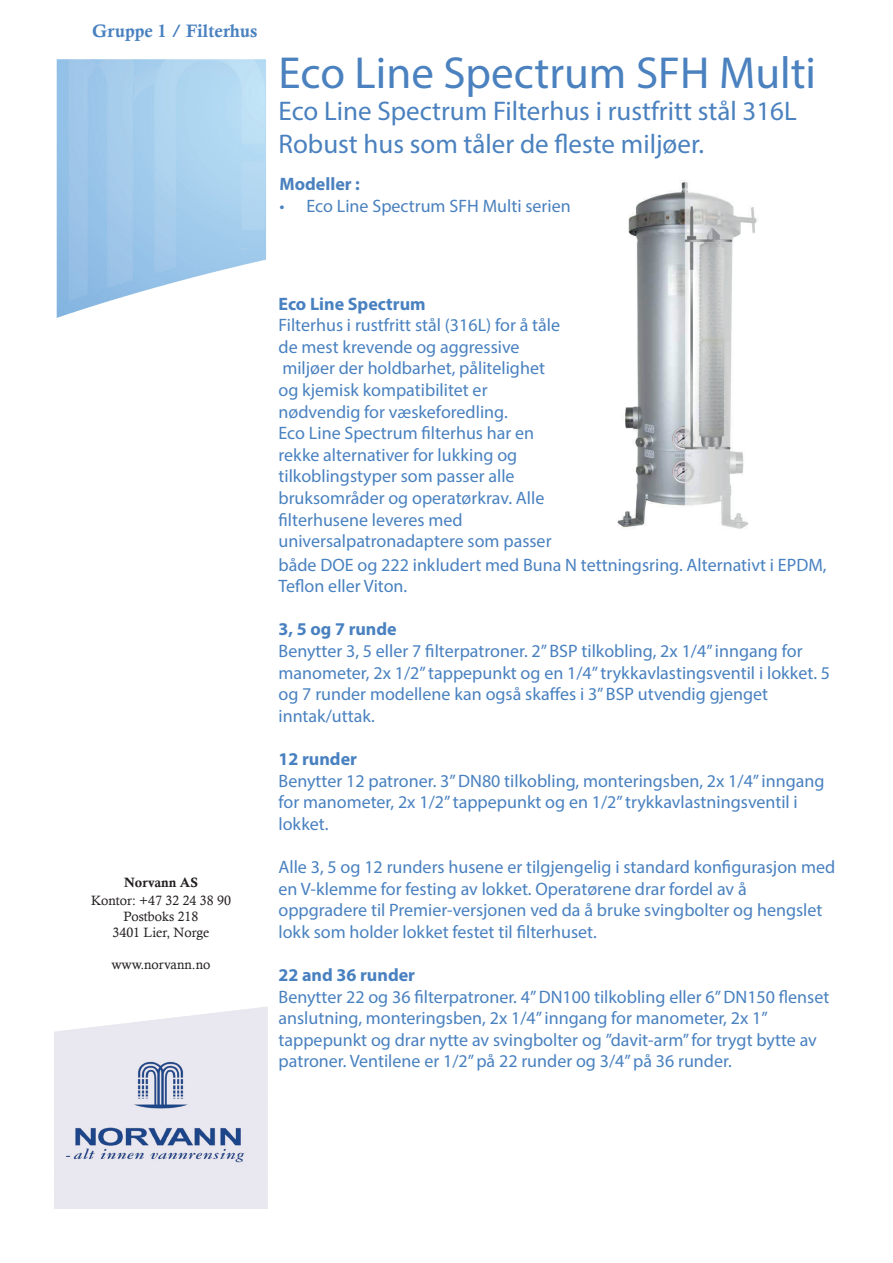
<style>
.page{position:relative;width:893px;height:1263px;background:#fff}
.page>*{position:absolute;margin:0;border:0;box-sizing:border-box;transform-origin:0 0}
.t1{font:45px "Myriad Pro";color:#4a81be}
.t2{font:27px/32.4px "Myriad Pro";color:#4a81be}
.t3{font:18px/21.6px "Myriad Pro";color:#4981c0}
.t4{font:700 18px "Myriad Pro";color:#4981c0}
.t5{font:18px "Myriad Pro";color:#4a81be}
.t6{font:18px "Calis MT Bol";color:#4981c0}
.t7{font:700 18px "Myriad Pro";color:#4a81be}
.t8{font:13.5px/16.2px "Calisto";color:#231f20;text-align:center}
.t9{font:13.5px "Calis MT Bol";color:#231f20}
</style>
<div class="page">
<img style="left:56px;top:59px;width:210px;height:259px">
<img style="left:54px;top:1007px;width:214px;height:202px">
<img style="left:617px;top:180px;width:140px;height:349px">
<p class="t6" style="left:92px;top:21px;width:167px">Gruppe 1 / Filterhus</p>
<h1 class="t1" style="left:279px;top:45px;width:539px">Eco Line Spectrum SFH Multi</h1>
<h2 class="t2" style="left:279px;top:94px;width:520px">Eco Line Spectrum Filterhus i rustfritt stål 316L<br>Robust hus som tåler de fleste miljøer.</h2>
<p class="t7" style="left:279px;top:173px;width:82px">Modeller :</p>
<p class="t5" style="left:279px;top:195px;width:293px">• Eco Line Spectrum SFH Multi serien</p>
<p class="t9" style="left:124px;top:874px;width:75px">Norvann AS</p>
<p class="t8" style="left:91px;top:892px;width:141px">Kontor: +47 32 24 38 90<br>Postboks 218<br>3401 Lier, Norge</p>
<p class="t8" style="left:111px;top:956px;width:101px">www.norvann.no</p>
<p class="t4" style="left:279px;top:292px;width:149px">Eco Line Spectrum</p>
<p class="t3" style="left:279px;top:314px;width:283px">Filterhus i rustfritt stål (316L) for å tåle de mest krevende og aggressive miljøer der holdbarhet, pålitelighet og kjemisk kompatibilitet er nødvendig for væskeforedling.<br>Eco Line Spectrum filterhus har en rekke alternativer for lukking og tilkoblingstyper som passer alle bruksområder og operatørkrav. Alle filterhusene leveres med universalpatronadaptere som passer</p>
<p class="t3" style="left:279px;top:553px;width:549px">både DOE og 222 inkludert med Buna N tettningsring. Alternativt i EPDM,<br>Teflon eller Viton.</p>
<p class="t4" style="left:279px;top:618px;width:120px">3, 5 og 7 runde</p>
<p class="t3" style="left:279px;top:640px;width:553px">Benytter 3, 5 eller 7 filterpatroner. 2” BSP tilkobling, 2x 1/4” inngang for manometer, 2x 1/2” tappepunkt og en 1/4” trykkavlastingsventil i lokket. 5 og 7 runder modellene kan også skaffes i 3” BSP utvendig gjenget inntak/uttak.</p>
<p class="t4" style="left:279px;top:747px;width:80px">12 runder</p>
<p class="t3" style="left:279px;top:769px;width:547px">Benytter 12 patroner. 3” DN80 tilkobling, monteringsben, 2x 1/4” inngang for manometer, 2x 1/2” tappepunkt og en 1/2” trykkavlastningsventil i lokket.</p>
<p class="t3" style="left:279px;top:856px;width:558px">Alle 3, 5 og 12 runders husene er tilgjengelig i standard konfigurasjon med en V-klemme for festing av lokket. Operatørene drar fordel av å oppgradere til Premier-versjonen ved da å bruke svingbolter og hengslet lokk som holder lokket festet til filterhuset.</p>
<p class="t4" style="left:279px;top:963px;width:138px">22 and 36 runder</p>
<p class="t3" style="left:279px;top:985px;width:552px">Benytter 22 og 36 filterpatroner. 4” DN100 tilkobling eller 6” DN150 flenset anslutning, monteringsben, 2x 1/4” inngang for manometer, 2x 1” tappepunkt og drar nytte av svingbolter og ”davit-arm” for trygt bytte av patroner. Ventilene er 1/2” på 22 runder og 3/4” på 36 runder.</p>
</div>
